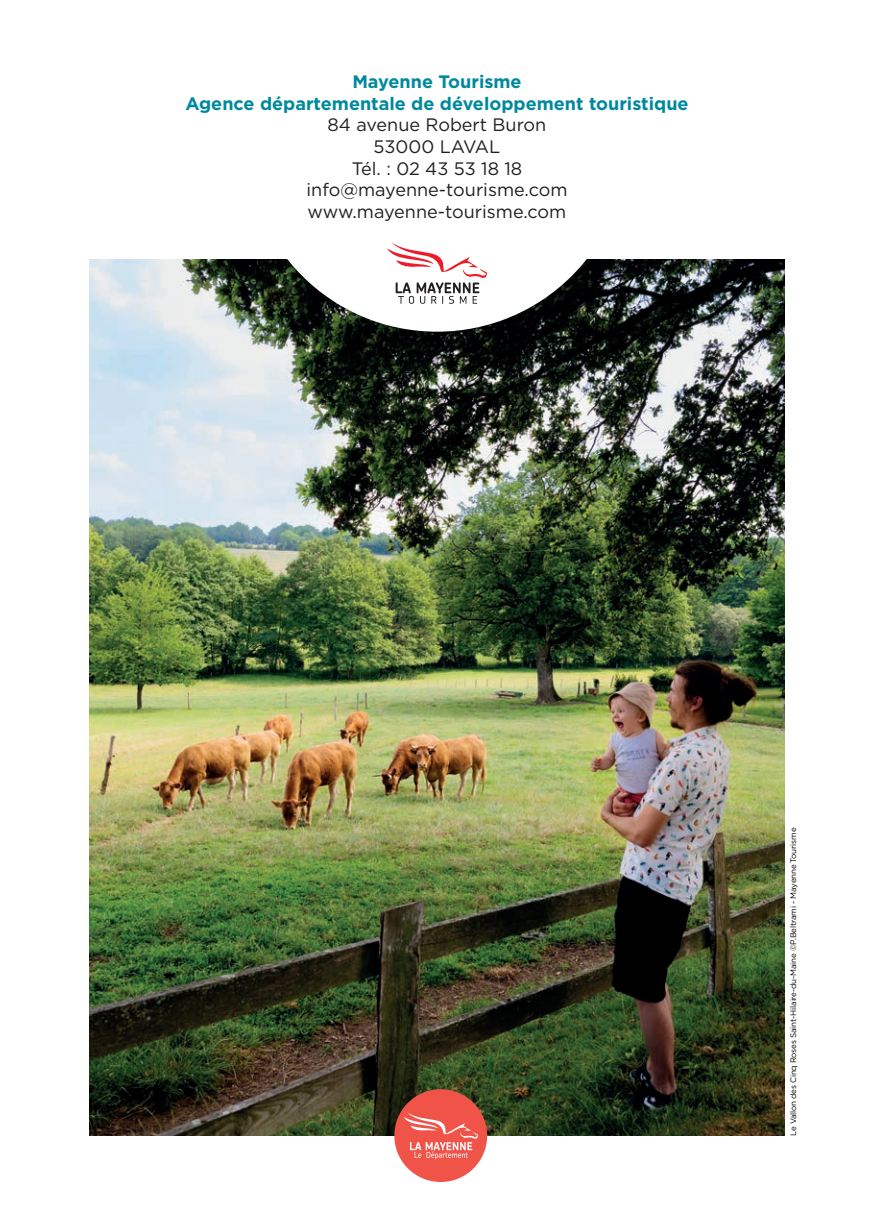
<style>
.page{position:relative;width:874px;height:1225px;background:#fff}
.page>*{position:absolute;margin:0;border:0;box-sizing:border-box;transform-origin:0 0}
.t1{font:18px/21.6px "Gotham";color:#231f20;text-align:center}
.t2{font:700 18px/21.6px "Gotham";color:#00899e;text-align:center}
.t3{font:8px "Gotham";letter-spacing:-.02em;color:#000}
</style>
<div class="page">
<img style="left:89px;top:259px;width:695px;height:877px">
<div style="left:394px;top:1089px;width:93px;height:93px;background:#f05348;border-radius:50%"></div>
<svg style="left:403px;top:1112px;width:75px;height:47px"></svg>
<svg style="left:246px;top:259px;width:381px;height:73px"></svg>
<svg style="left:386px;top:242px;width:101px;height:62px"></svg>
<p class="t2" style="left:185px;top:71px;width:504px">Mayenne Tourisme<br>Agence départementale de développement touristique</p>
<p class="t1" style="left:306px;top:114px;width:262px">84 avenue Robert Buron<br>53000 LAVAL<br>Tél. : 02 43 53 18 18 info@mayenne-tourisme.com www.mayenne-tourisme.com</p>
<p class="t3" style="left:787px;top:1136px;width:310px;rotate:-90deg">Le Vallon des Cinq Roses Saint-Hilaire-du-Maine ©P.Beltrami - Mayenne Tourisme</p>
</div>
